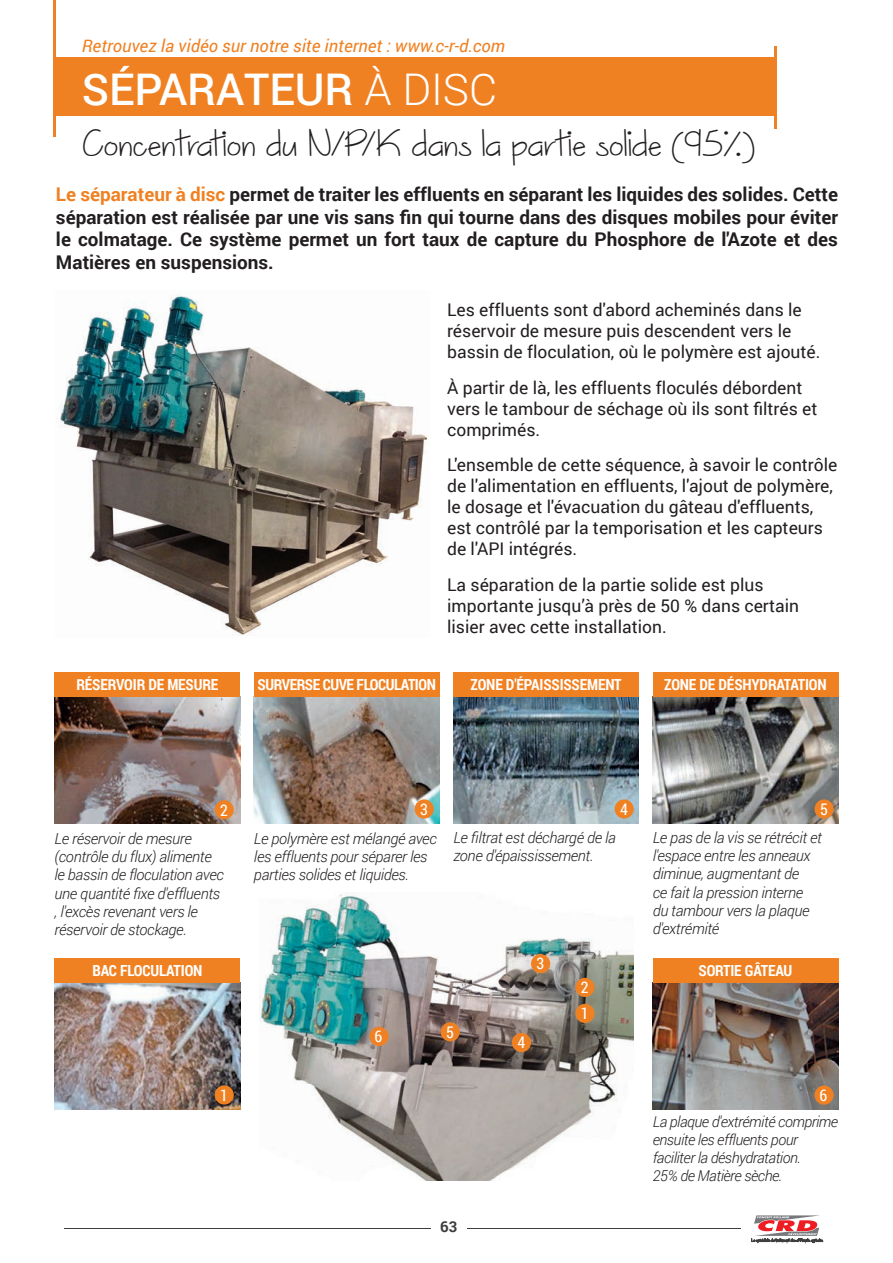
<style>
.page{position:relative;width:893px;height:1263px;background:#fff}
.page>*{position:absolute;margin:0;border:0;box-sizing:border-box;transform-origin:0 0}
.t1{font:500 43.65px "Roboto";color:#fff}
.t2{font:36px "Dutch Tulips Demo";color:#231f20}
.t3{font:700 18.9px/22.6px "Roboto";color:#231f20;text-align:justify}
.t4{font:17.4px/21px "Roboto";color:#231f20}
.t5{font:italic 17.4px "Roboto";color:#f08122}
.t6{font:16.05px "Roboto Condensed";color:#fff}
.t7{font:italic 300 15.3px/18.3px "Roboto";letter-spacing:-.02em;color:#231f20}
.t8{font:700 15.3px "Roboto Condensed";letter-spacing:-.01em;color:#fff}
.t9{font:700 15.3px "Roboto Condensed";letter-spacing:-.03em;color:#fff}
.t10{font:italic 300 15px/18px "Roboto";letter-spacing:-.03em;color:#231f20}
.t11{font:700 15px "Roboto";color:#3e3e3f}
.s1{font-weight:300}
.s2{color:#f08122}
</style>
<div class="page">
<hr style="left:64px;top:1228px;width:367px;height:1px;background:#3e3e3f">
<hr style="left:467px;top:1228px;width:274px;height:1px;background:#3e3e3f">
<svg style="left:751px;top:1215px;width:72px;height:28px"></svg>
<div style="left:55px;top:58px;width:719px;height:58px;background:#f08122"></div>
<hr style="left:54px;top:0;width:2px;height:137px;background:#f08122">
<hr style="left:774px;top:46px;width:2px;height:83px;background:#f08122">
<img style="left:56px;top:295px;width:373px;height:341px">
<img style="left:260px;top:892px;width:373px;height:288px">
<img style="left:653px;top:697px;width:185px;height:126px">
<div style="left:653px;top:672px;width:185px;height:25px;background:#f08122"></div>
<img style="left:453px;top:697px;width:186px;height:126px">
<div style="left:453px;top:672px;width:186px;height:25px;background:#f08122"></div>
<img style="left:254px;top:697px;width:186px;height:126px">
<div style="left:254px;top:672px;width:186px;height:25px;background:#f08122"></div>
<img style="left:653px;top:983px;width:185px;height:126px">
<div style="left:653px;top:958px;width:185px;height:25px;background:#f08122"></div>
<div style="left:575px;top:1004px;width:19px;height:19px;background:#f08122;border-radius:50%"></div>
<img style="left:55px;top:983px;width:185px;height:126px">
<div style="left:55px;top:958px;width:185px;height:25px;background:#f08122"></div>
<div style="left:215px;top:1085px;width:19px;height:19px;background:#f08122;border-radius:50%"></div>
<div style="left:575px;top:978px;width:19px;height:19px;background:#f08122;border-radius:50%"></div>
<img style="left:55px;top:697px;width:185px;height:126px">
<div style="left:55px;top:672px;width:185px;height:25px;background:#f08122"></div>
<div style="left:215px;top:800px;width:19px;height:19px;background:#f08122;border-radius:50%"></div>
<div style="left:531px;top:954px;width:19px;height:19px;background:#f08122;border-radius:50%"></div>
<div style="left:415px;top:799px;width:19px;height:19px;background:#f08122;border-radius:50%"></div>
<div style="left:512px;top:1033px;width:19px;height:19px;background:#f08122;border-radius:50%"></div>
<div style="left:615px;top:799px;width:19px;height:19px;background:#f08122;border-radius:50%"></div>
<div style="left:441px;top:1022px;width:19px;height:19px;background:#f08122;border-radius:50%"></div>
<div style="left:814px;top:799px;width:20px;height:19px;background:#f08122;border-radius:50%"></div>
<div style="left:369px;top:1027px;width:20px;height:19px;background:#f08122;border-radius:50%"></div>
<div style="left:814px;top:1085px;width:20px;height:20px;background:#f08122;border-radius:50%"></div>
<p class="t5" style="left:82px;top:33px;width:425px">Retrouvez la vidéo sur notre site internet : www.c-r-d.com</p>
<h1 class="t1" style="left:82px;top:58px;width:417px">SÉPARATEUR <span class="s1">À DISC</span></h1>
<h2 class="t2" style="left:82px;top:121px;width:675px">Concentration du N/P/K dans la partie solide (95%)</h2>
<p class="t3" style="left:56px;top:182px;width:784px"><span class="s2">Le séparateur à disc</span> permet de traiter les effluents en séparant les liquides des solides. Cette séparation est réalisée par une vis sans fin qui tourne dans des disques mobiles pour éviter le colmatage. Ce système permet un fort taux de capture du Phosphore de l'Azote et des Matières en suspensions.</p>
<p class="t4" style="left:447px;top:299px;width:375px">Les effluents sont d'abord acheminés dans le réservoir de mesure puis descendent vers le bassin de floculation, où le polymère est ajouté.</p>
<p class="t4" style="left:447px;top:377px;width:372px">À partir de là, les effluents floculés débordent vers le tambour de séchage où ils sont filtrés et comprimés.</p>
<p class="t4" style="left:447px;top:454px;width:392px">L'ensemble de cette séquence, à savoir le contrôle de l'alimentation en effluents, l'ajout de polymère, le dosage et l'évacuation du gâteau d'effluents, est contrôlé par la temporisation et les capteurs de l'API intégrés.</p>
<p class="t4" style="left:447px;top:573px;width:353px">La séparation de la partie solide est plus importante jusqu’à près de 50 % dans certain lisier avec cette installation.</p>
<p class="t8" style="left:76px;top:674px;width:143px">RÉSERVOIR DE MESURE</p>
<p class="t9" style="left:258px;top:674px;width:180px">SURVERSE CUVE FLOCULATION</p>
<p class="t8" style="left:471px;top:674px;width:153px">ZONE D'ÉPAISSISSEMENT</p>
<p class="t8" style="left:664px;top:674px;width:164px">ZONE DE DÉSHYDRATATION</p>
<p class="t6" style="left:220px;top:799px;width:9px">2</p>
<p class="t6" style="left:420px;top:798px;width:9px">3</p>
<p class="t6" style="left:620px;top:798px;width:9px">4</p>
<p class="t6" style="left:820px;top:798px;width:9px">5</p>
<p class="t7" style="left:55px;top:828px;width:171px">Le réservoir de mesure (contrôle du flux) alimente le bassin de floculation avec une quantité fixe d'effluents , l'excès revenant vers le réservoir de stockage.</p>
<p class="t7" style="left:254px;top:828px;width:184px">Le polymère est mélangé avec les effluents pour séparer les parties solides et liquides.</p>
<p class="t7" style="left:453px;top:827px;width:164px">Le filtrat est déchargé de la zone d'épaississement.</p>
<p class="t7" style="left:653px;top:827px;width:171px">Le pas de la vis se rétrécit et l'espace entre les anneaux diminue, augmentant de<br>ce fait la pression interne du tambour vers la plaque d'extrémité</p>
<p class="t8" style="left:92px;top:960px;width:112px">BAC FLOCULATION</p>
<p class="t6" style="left:537px;top:952px;width:9px">3</p>
<p class="t8" style="left:699px;top:960px;width:95px">SORTIE GÂTEAU</p>
<p class="t6" style="left:581px;top:976px;width:9px">2</p>
<p class="t6" style="left:581px;top:1002px;width:9px">1</p>
<p class="t6" style="left:374px;top:1025px;width:9px">6</p>
<p class="t6" style="left:446px;top:1021px;width:9px">5</p>
<p class="t6" style="left:517px;top:1031px;width:9px">4</p>
<p class="t6" style="left:220px;top:1084px;width:9px">1</p>
<p class="t6" style="left:820px;top:1084px;width:9px">6</p>
<p class="t10" style="left:653px;top:1112px;width:187px">La plaque d'extrémité comprime ensuite les effluents pour faciliter la déshydratation.<br>25% de Matière sèche.</p>
<p class="t11" style="left:440px;top:1216px;width:19px">63</p>
</div>
